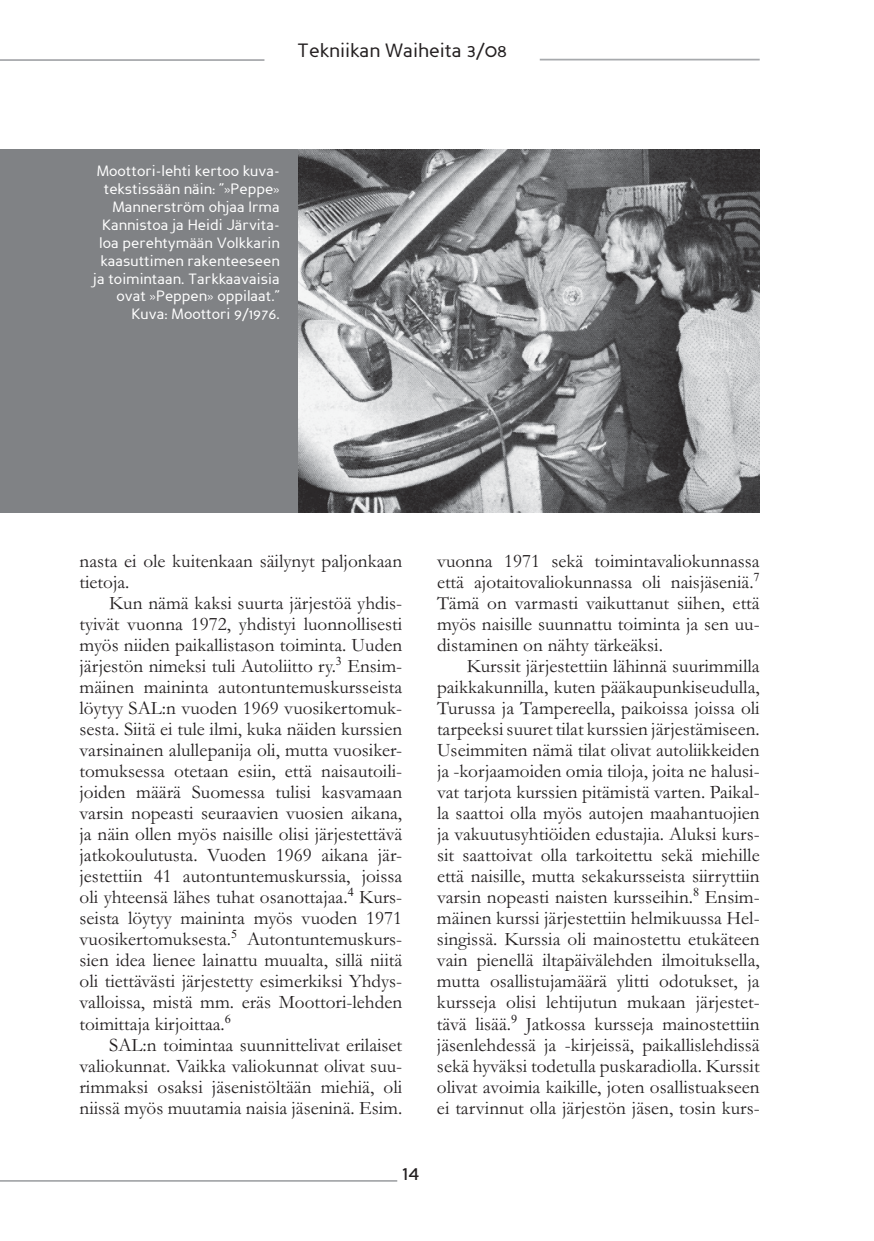
<style>
.page{position:relative;width:874px;height:1241px;background:#fff}
.page>*{position:absolute;margin:0;border:0;box-sizing:border-box;transform-origin:0 0}
.t1{font:21px "Perspective Sans";color:#231f20}
.t2{font:19.25px/21px "Garamond";color:#231f20;text-align:justify}
.t3{font:19.25px "Perspective Sans";color:#231f20}
.t4{font:14.88px/17.8px "Perspective Sans";color:#fff;text-align:right}
</style>
<div class="page">
<hr style="left:0;top:1180px;width:397px;height:2px;background:#a7a9ac">
<hr style="left:0;top:59px;width:264px;height:2px;background:#a7a9ac">
<hr style="left:539px;top:59px;width:220px;height:1px;background:#a7a9ac">
<div style="left:0;top:149px;width:315px;height:363px;background:#808285"></div>
<img style="left:298px;top:149px;width:461px;height:364px">
<p class="t3" style="left:297px;top:43px;width:211px">Tekniikan Waiheita 3/08</p>
<p class="t4" style="left:93px;top:164px;width:188px">Moottori-lehti kertoo kuva&shy;tekstissään näin: ”»Peppe»<br>Mannerström ohjaa Irma<br>Kannistoa ja Heidi Järvita&shy;loa perehtymään Volkkarin kaasuttimen rakenteeseen ja toimintaan. Tarkkaavaisia ovat »Peppen» oppilaat.”<br>Kuva: Moottori 9/1976.</p>
<p class="t2" style="left:79px;top:553px;width:324px">nasta ei ole kuitenkaan säilynyt paljonkaan tietoja.</p>
<p class="t2" style="left:79px;top:595px;width:324px;text-indent:30px">Kun nämä kaksi suurta järjestöä yhdis&shy;tyivät vuonna 1972, yhdistyi luonnollisesti myös niiden paikallistason toiminta. Uuden järjestön nimeksi tuli Autoliitto ry.<sup>3</sup> Ensim&shy;mäinen maininta autontuntemuskursseista löytyy SAL:n vuoden 1969 vuosikertomuk&shy;sesta. Siitä ei tule ilmi, kuka näiden kurssien varsinainen alullepanija oli, mutta vuosiker&shy;tomuksessa otetaan esiin, että naisautoili&shy;joiden määrä Suomessa tulisi kasvamaan varsin nopeasti seuraavien vuosien aikana, ja näin ollen myös naisille olisi järjestettävä jatkokoulutusta. Vuoden 1969 aikana jär&shy;jestettiin 41 autontuntemuskurssia, joissa oli yhteensä lähes tuhat osanottajaa.<sup>4</sup> Kurs&shy;seista löytyy maininta myös vuoden 1971 vuosikertomuksesta.<sup>5</sup> Autontuntemuskurs&shy;sien idea lienee lainattu muualta, sillä niitä oli tiettävästi järjestetty esimerkiksi Yhdys&shy;valloissa, mistä mm. eräs Moottori-lehden toimittaja kirjoittaa.<sup>6</sup></p>
<p class="t2" style="left:79px;top:1036px;width:324px;text-indent:30px">SAL:n toimintaa suunnittelivat erilaiset valiokunnat. Vaikka valiokunnat olivat suu&shy;rimmaksi osaksi jäsenistöltään miehiä, oli niissä myös muutamia naisia jäseninä. Esim.</p>
<p class="t2" style="left:437px;top:553px;width:324px">vuonna 1971 sekä toimintavaliokunnassa että ajotaitovaliokunnassa oli naisjäseniä.<sup>7<br></sup>Tämä on varmasti vaikuttanut siihen, että myös naisille suunnattu toiminta ja sen uu&shy;distaminen on nähty tärkeäksi.</p>
<p class="t2" style="left:437px;top:658px;width:324px;text-indent:30px">Kurssit järjestettiin lähinnä suurimmilla paikkakunnilla, kuten pääkaupunkiseudulla, Turussa ja Tampereella, paikoissa joissa oli tarpeeksi suuret tilat kurssien järjestämiseen.<br>Useimmiten nämä tilat olivat autoliikkeiden ja -korjaamoiden omia tiloja, joita ne halusi&shy;vat tarjota kurssien pitämistä varten. Paikal&shy;la saattoi olla myös autojen maahantuojien ja vakuutusyhtiöiden edustajia. Aluksi kurs&shy;sit saattoivat olla tarkoitettu sekä miehille että naisille, mutta sekakursseista siirryttiin varsin nopeasti naisten kursseihin.<sup>8</sup> Ensim&shy;mäinen kurssi järjestettiin helmikuussa Hel&shy;singissä. Kurssia oli mainostettu etukäteen vain pienellä iltapäivälehden ilmoituksella, mutta osallistujamäärä ylitti odotukset, ja kursseja olisi lehtijutun mukaan järjestet&shy;tävä lisää.<sup>9</sup> Jatkossa kursseja mainostettiin jäsenlehdessä ja -kirjeissä, paikallislehdissä sekä hyväksi todetulla puskaradiolla. Kurssit olivat avoimia kaikille, joten osallistuakseen ei tarvinnut olla järjestön jäsen, tosin kurs-</p>
<p class="t1" style="left:402px;top:1164px;width:19px">14</p>
</div>
